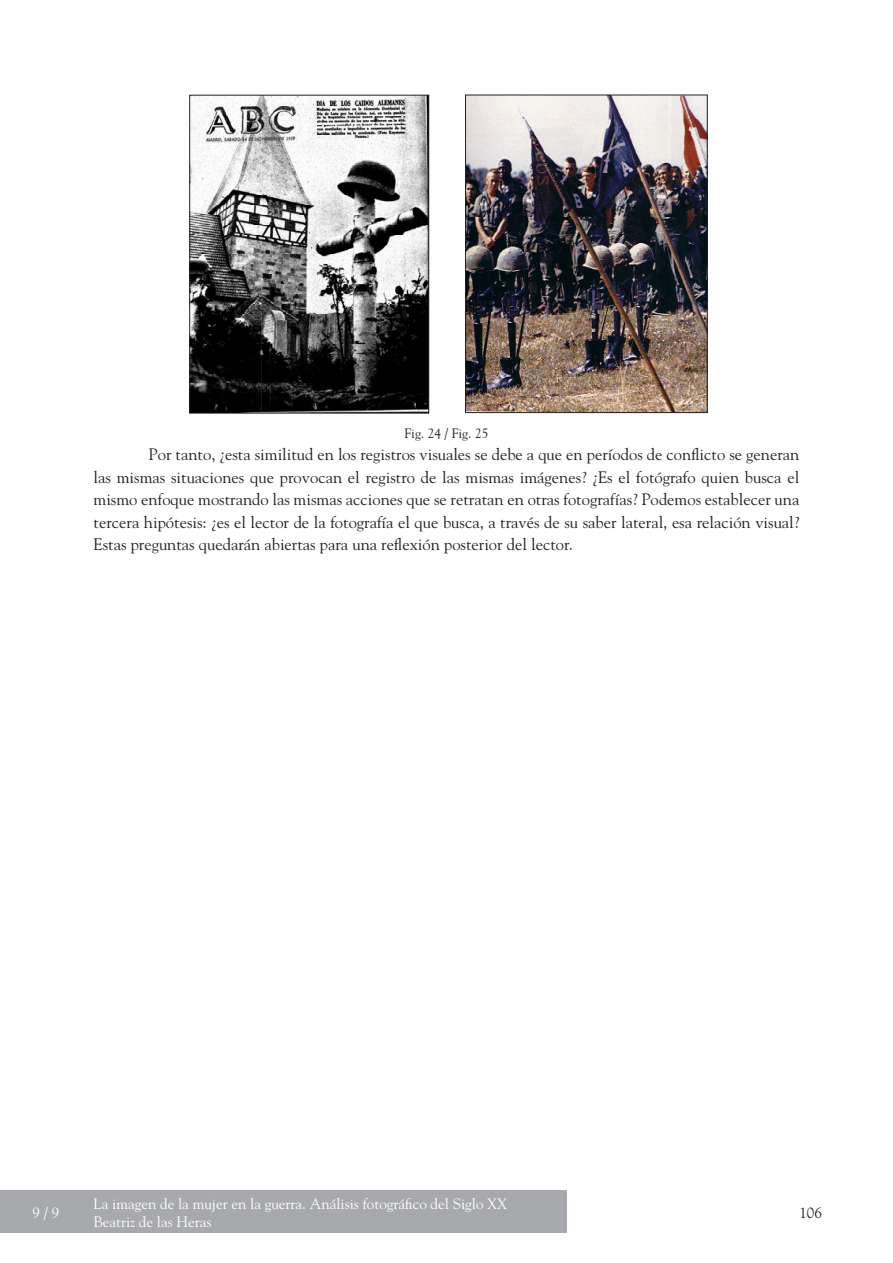
<style>
.page{position:relative;width:893px;height:1263px;background:#fff}
.page>*{position:absolute;margin:0;border:0;box-sizing:border-box;transform-origin:0 0}
.Base{font:16.5px/22.5px "Goudy";color:#231f20;text-align:justify}
.Base-2{font:15px "Goudy";color:#fff}
.Base-3{font:15px "Goudy";color:#231f20}
.Pie_de_foto{font:13.5px "Goudy";color:#231f20}
</style>
<div class="page">
<div style="left:0;top:1191px;width:567px;height:42px;background:#a8a9ad"></div>
<img style="left:191px;top:97px;width:236px;height:314px">
<div style="left:189px;top:95px;width:240px;height:318px;border:1px solid #231f20"></div>
<img style="left:467px;top:97px;width:238px;height:314px">
<div style="left:465px;top:95px;width:242px;height:318px;border:1px solid #231f20"></div>
<p class="Pie_de_foto" style="left:404px;top:425px;width:85px">Fig. 24 / Fig. 25</p>
<p class="Base" style="left:94px;top:443px;width:707px;text-indent:55px">Por tanto, ¿esta similitud en los registros visuales se debe a que en períodos de conflicto se generan las mismas situaciones que provocan el registro de las mismas imágenes? ¿Es el fotógrafo quien busca el mismo enfoque mostrando las mismas acciones que se retratan en otras fotografías? Podemos establecer una tercera hipótesis: ¿es el lector de la fotografía el que busca, a través de su saber lateral, esa relación visual?<br>Estas preguntas quedarán abiertas para una reflexión posterior del lector.</p>
<p class="Base-2" style="left:94px;top:1194px;width:415px">La imagen de la mujer en la guerra. Análisis fotográfico del Siglo XX</p>
<p class="Base-2" style="left:94px;top:1212px;width:119px">Beatriz de las Heras</p>
<p class="Base-2" style="left:33px;top:1203px;width:28px">9 / 9</p>
<p class="Base-3" style="left:799px;top:1203px;width:24px">106</p>
</div>
